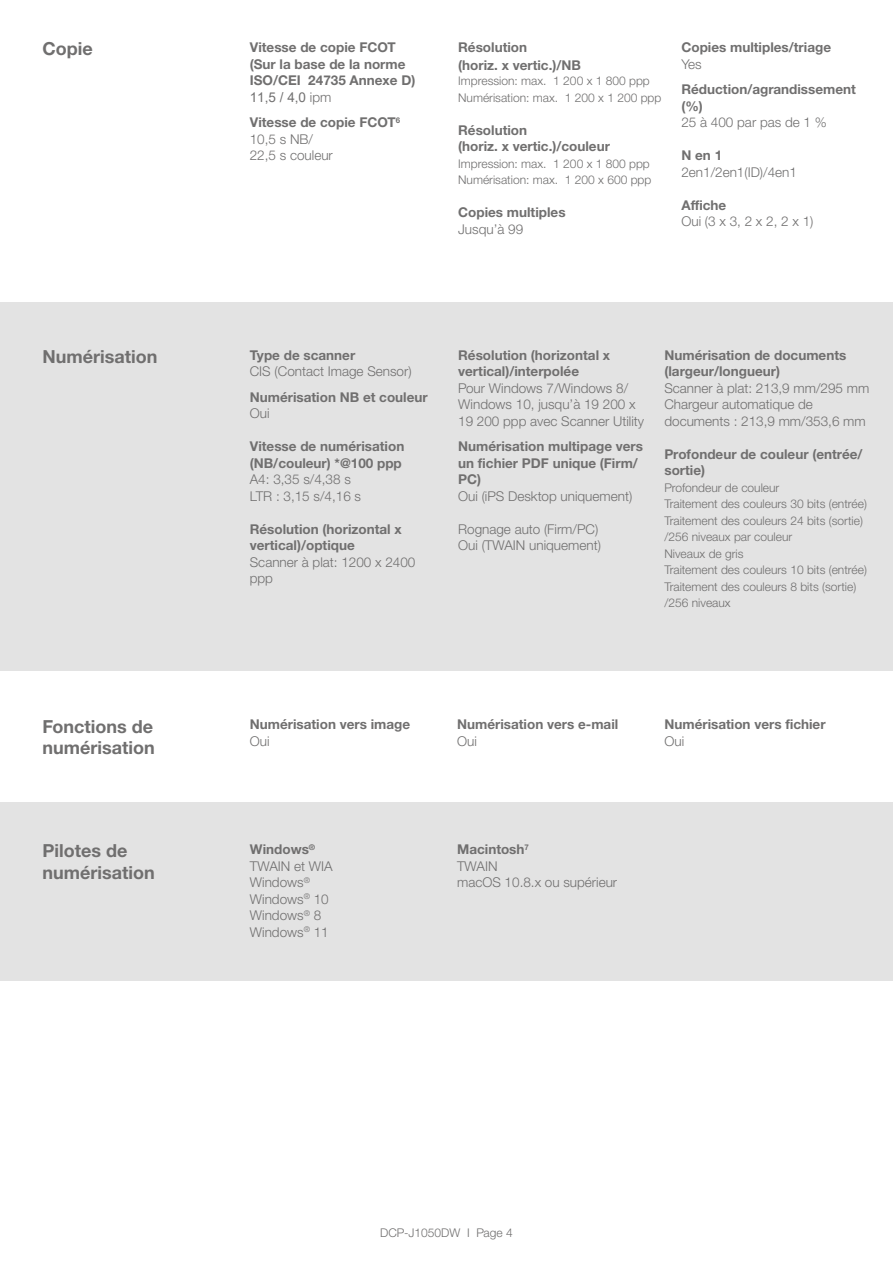
<style>
.page{position:relative;width:893px;height:1263px;background:#fff}
.page>*{position:absolute;margin:0;border:0;box-sizing:border-box;transform-origin:0 0}
.t1{font:700 18px/21.6px "Helvetica Neue LTW1 G";color:#706f6f}
.t2{font:700 13.5px/16.5px "Helvetica Neue LTW1 G";color:#706f6f}
.t3{font:300 13.5px/16.5px "Helvetica Neue LTW1 G";color:#706f6f}
.t4{font:13.5px "Arial";color:#706f6f}
.t5{font:300 12px/16.5px "Helvetica Neue LTW1 G";color:#706f6f}
.s1{font-family:"Helvetica Neue LTW1 G";font-weight:300}
.s2{font-weight:700}
</style>
<div class="page">
<div style="left:0;top:802px;width:893px;height:178px;background:#e3e3e3"></div>
<div style="left:0;top:303px;width:893px;height:368px;background:#e3e3e3"></div>
<h1 class="t1" style="left:43px;top:38px;width:52px">Copie</h1>
<p class="t2" style="left:250px;top:39px;width:167px">Vitesse de copie FCOT (Sur la base de la norme<br>ISO/CEI 24735 Annexe D)</p>
<p class="t4" style="left:250px;top:88px;width:83px">11,5 / 4,0 <span class="s1">ipm</span></p>
<p class="t3" style="left:250px;top:114px;width:152px"><span class="s2">Vitesse de copie FCOT</span><sup>6<br></sup>10,5 s NB/<br>22,5 s couleur</p>
<p class="t2" style="left:458px;top:38px;width:124px;line-height:17.7px">Résolution<br>(horiz. x vertic.)/NB</p>
<p class="t5" style="left:458px;top:72px;width:205px">Impression: max. 1 200 x 1 800 ppp<br>Numérisation: max. 1 200 x 1 200 ppp</p>
<p class="t2" style="left:458px;top:122px;width:153px">Résolution<br>(horiz. x vertic.)/couleur</p>
<p class="t5" style="left:458px;top:155px;width:195px">Impression: max. 1 200 x 1 800 ppp<br>Numérisation: max. 1 200 x 600 ppp</p>
<p class="t2" style="left:458px;top:204px;width:109px">Copies multiples</p>
<p class="t3" style="left:458px;top:221px;width:67px">Jusqu’à 99</p>
<p class="t2" style="left:681px;top:39px;width:151px">Copies multiples/triage</p>
<p class="t3" style="left:681px;top:56px;width:22px">Yes</p>
<p class="t2" style="left:681px;top:81px;width:176px">Réduction/agrandissement (%)</p>
<p class="t3" style="left:681px;top:114px;width:147px">25 à 400 par pas de 1 %</p>
<p class="t2" style="left:681px;top:147px;width:42px">N en 1</p>
<p class="t3" style="left:681px;top:164px;width:117px">2en1/2en1(ID)/4en1</p>
<p class="t2" style="left:681px;top:196px;width:46px">Affiche</p>
<p class="t3" style="left:681px;top:213px;width:134px">Oui (3 x 3, 2 x 2, 2 x 1)</p>
<h1 class="t1" style="left:43px;top:346px;width:116px">Numérisation</h1>
<p class="t2" style="left:250px;top:347px;width:107px">Type de scanner</p>
<p class="t3" style="left:250px;top:363px;width:163px">CIS (Contact Image Sensor)</p>
<p class="t2" style="left:250px;top:389px;width:179px">Numérisation NB et couleur</p>
<p class="t3" style="left:250px;top:405px;width:21px">Oui</p>
<p class="t2" style="left:250px;top:438px;width:156px">Vitesse de numérisation (NB/couleur) *@100 ppp</p>
<p class="t3" style="left:250px;top:471px;width:113px">A4: 3,35 s/4,38 s<br>LTR : 3,15 s/4,16 s</p>
<p class="t2" style="left:250px;top:521px;width:153px">Résolution (horizontal x vertical)/optique</p>
<p class="t3" style="left:250px;top:554px;width:167px">Scanner à plat: 1200 x 2400 ppp</p>
<p class="t2" style="left:458px;top:347px;width:153px">Résolution (horizontal x vertical)/interpolée</p>
<p class="t3" style="left:458px;top:380px;width:188px">Pour Windows 7/Windows 8/<br>Windows 10, jusqu’à 19 200 x<br>19 200 ppp avec Scanner Utility</p>
<p class="t2" style="left:458px;top:438px;width:186px">Numérisation multipage vers un fichier PDF unique (Firm/<br>PC)</p>
<p class="t3" style="left:458px;top:488px;width:176px">Oui (iPS Desktop uniquement)</p>
<p class="t3" style="left:458px;top:521px;width:144px">Rognage auto (Firm/PC)<br>Oui (TWAIN uniquement)</p>
<p class="t2" style="left:664px;top:347px;width:183px">Numérisation de documents (largeur/longueur)</p>
<p class="t3" style="left:664px;top:380px;width:206px">Scanner à plat: 213,9 mm/295 mm<br>Chargeur automatique de documents : 213,9 mm/353,6 mm</p>
<p class="t2" style="left:664px;top:445px;width:200px">Profondeur de couleur (entrée/ sortie)</p>
<p class="t5" style="left:664px;top:479px;width:204px">Profondeur de couleur<br>Traitement des couleurs 30 bits (entrée)<br>Traitement des couleurs 24 bits (sortie) /256 niveaux par couleur<br>Niveaux de gris<br>Traitement des couleurs 10 bits (entrée)<br>Traitement des couleurs 8 bits (sortie) /256 niveaux</p>
<h1 class="t1" style="left:43px;top:715px;width:114px">Fonctions de numérisation</h1>
<p class="t2" style="left:250px;top:716px;width:162px">Numérisation vers image</p>
<p class="t3" style="left:250px;top:733px;width:21px">Oui</p>
<p class="t2" style="left:457px;top:716px;width:163px">Numérisation vers e-mail</p>
<p class="t3" style="left:457px;top:733px;width:21px">Oui</p>
<p class="t2" style="left:664px;top:716px;width:163px">Numérisation vers fichier</p>
<p class="t3" style="left:664px;top:733px;width:21px">Oui</p>
<h1 class="t1" style="left:43px;top:840px;width:114px">Pilotes de numérisation</h1>
<p class="t3" style="left:250px;top:841px;width:84px"><span class="s2">Windows</span><sup>®<br></sup>TWAIN et WIA<br>Windows<sup>®<br></sup>Windows<sup>®</sup> 10<br>Windows<sup>®</sup> 8<br>Windows<sup>®</sup> 11</p>
<p class="t3" style="left:457px;top:841px;width:162px"><span class="s2">Macintosh</span><sup>7<br></sup>TWAIN<br>macOS 10.8.x ou supérieur</p>
<p class="t5" style="left:380px;top:1225px;width:134px">DCP-J1050DW I Page 4</p>
</div>
